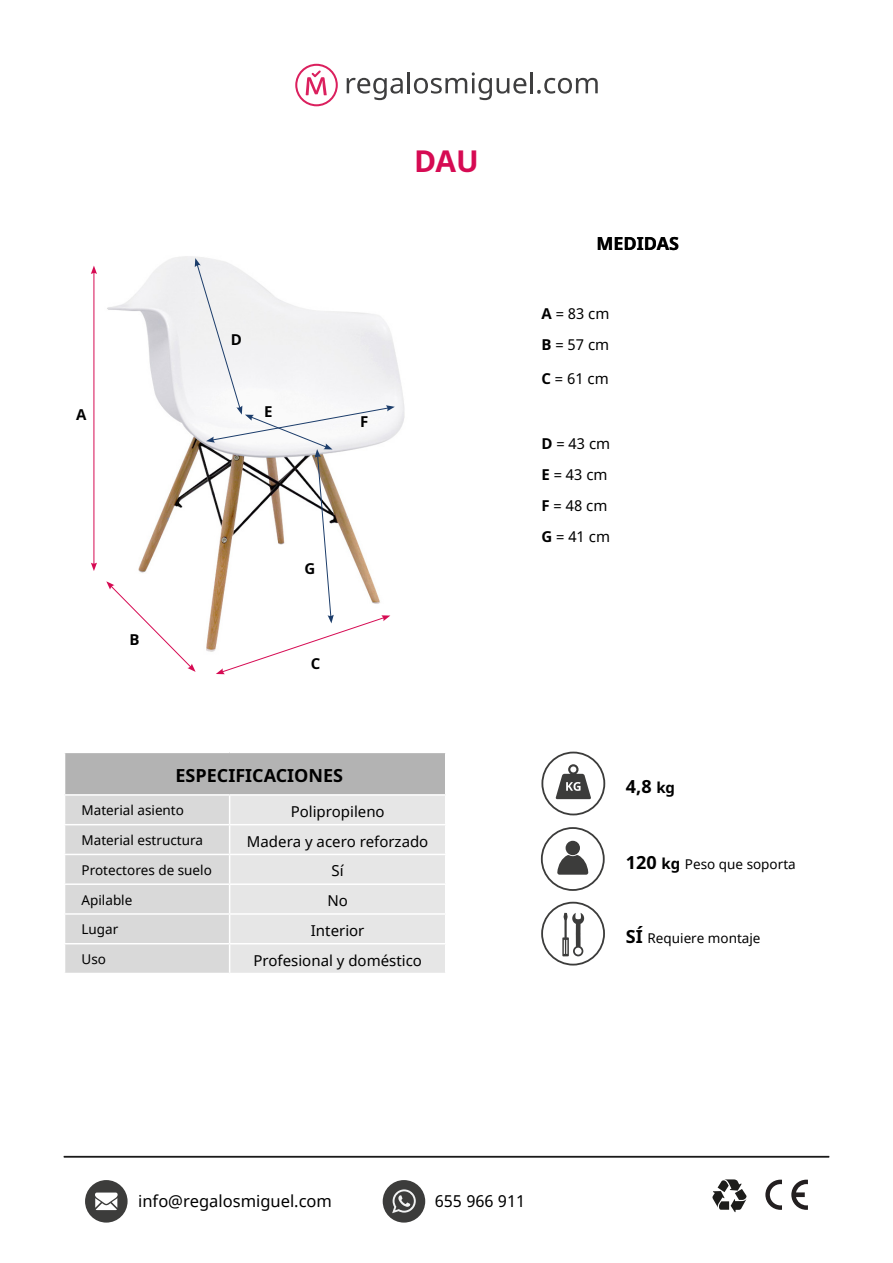
<style>
.page{position:relative;width:893px;height:1263px;background:#fff}
.page>*{position:absolute;margin:0;border:0;box-sizing:border-box;transform-origin:0 0}
.t1{font:700 30px "Noto Sans";color:#d60b53}
.t2{font:700 18px "Noto Sans";color:#000}
.t3{font:16.5px "Noto Sans";color:#000}
.t4{font:15px "Noto Sans";color:#000}
.t5{font:700 15px "Noto Sans";color:#000}
.t6{font:13.5px "Noto Sans";color:#000}
.s1{font-weight:700}
.s2{font-size:15px}
.s3{font-weight:700;font-size:18px}
.s4{font-weight:700;font-size:15px}
</style>
<div class="page">
<svg style="left:765px;top:1180px;width:17px;height:30px"></svg>
<svg style="left:791px;top:1180px;width:17px;height:30px"></svg>
<svg style="left:712px;top:1179px;width:34px;height:33px"></svg>
<div style="left:85px;top:1180px;width:43px;height:42px;background:#3c3c3b;border-radius:50%"></div>
<svg style="left:95px;top:1192px;width:23px;height:18px"></svg>
<div style="left:383px;top:1180px;width:42px;height:42px;background:#3c3c3b;border-radius:50%"></div>
<svg style="left:392px;top:1189px;width:24px;height:24px"></svg>
<svg style="left:541px;top:902px;width:64px;height:63px"></svg>
<svg style="left:541px;top:827px;width:64px;height:64px"></svg>
<div style="left:566px;top:841px;width:14px;height:14px;background:#3c3c3b;border-radius:50%"></div>
<svg style="left:541px;top:752px;width:64px;height:63px"></svg>
<svg style="left:347px;top:78px;width:56px;height:22px"></svg>
<hr style="left:407px;top:72px;width:3px;height:21px;background:#3e3e3f">
<svg style="left:414px;top:72px;width:112px;height:28px"></svg>
<hr style="left:530px;top:72px;width:3px;height:21px;background:#3e3e3f">
<svg style="left:537px;top:78px;width:61px;height:16px"></svg>
<svg style="left:295px;top:64px;width:43px;height:42px"></svg>
<hr style="left:64px;top:1156px;width:765px;height:1px;background:#1a1a1a">
<div style="left:65px;top:752px;width:381px;height:43px;background:#b3b3b3"></div>
<hr style="left:64px;top:752px;width:166px;height:1px;background:#fff">
<hr style="left:230px;top:752px;width:216px;height:1px;background:#fff">
<hr style="left:445px;top:753px;width:1px;height:41px;background:#fff">
<hr style="left:64px;top:794px;width:166px;height:2px;background:#fff">
<hr style="left:230px;top:794px;width:216px;height:2px;background:#fff">
<svg style="left:65px;top:795px;width:380px;height:178px;background:#e2e2e2"></svg>
<img style="left:93px;top:256px;width:312px;height:306px">
<hr style="left:94px;top:272px;width:1px;height:293px;background:#d60b53">
<svg style="left:91px;top:266px;width:6px;height:8px"></svg>
<svg style="left:91px;top:562px;width:6px;height:9px"></svg>
<svg style="left:106px;top:258px;width:289px;height:416px"></svg>
<p class="t5" style="left:76px;top:404px;width:12px">A</p>
<p class="t5" style="left:129px;top:628px;width:12px">B</p>
<p class="t1" style="left:414px;top:140px;width:66px">DAU</p>
<p class="t5" style="left:231px;top:328px;width:13px">D</p>
<p class="t5" style="left:264px;top:401px;width:10px">E</p>
<p class="t5" style="left:360px;top:411px;width:10px">F</p>
<p class="t5" style="left:304px;top:558px;width:12px">G</p>
<p class="t5" style="left:311px;top:653px;width:11px">C</p>
<p class="t2" style="left:176px;top:762px;width:169px">ESPECIFICACIONES</p>
<p class="t6" style="left:82px;top:801px;width:104px">Material asiento</p>
<p class="t4" style="left:291px;top:801px;width:96px">Polipropileno</p>
<p class="t6" style="left:82px;top:831px;width:123px">Material estructura</p>
<p class="t4" style="left:247px;top:831px;width:183px">Madera y acero reforzado</p>
<p class="t6" style="left:82px;top:861px;width:132px">Protectores de suelo</p>
<p class="t4" style="left:332px;top:861px;width:14px">Sí</p>
<p class="t6" style="left:82px;top:890px;width:52px">Apilable</p>
<p class="t4" style="left:327px;top:890px;width:22px">No</p>
<p class="t6" style="left:82px;top:920px;width:38px">Lugar</p>
<p class="t4" style="left:311px;top:920px;width:55px">Interior</p>
<p class="t6" style="left:82px;top:950px;width:26px">Uso</p>
<p class="t4" style="left:253px;top:950px;width:170px">Profesional y doméstico</p>
<p class="t2" style="left:596px;top:231px;width:84px">MEDIDAS</p>
<p class="t4" style="left:541px;top:303px;width:70px"><span class="s1">A</span> = 83 cm</p>
<p class="t4" style="left:541px;top:334px;width:69px"><span class="s1">B</span> = 57 cm</p>
<p class="t4" style="left:541px;top:368px;width:69px"><span class="s1">C</span> = 61 cm</p>
<p class="t4" style="left:541px;top:433px;width:70px"><span class="s1">D</span> = 43 cm</p>
<p class="t4" style="left:541px;top:464px;width:68px"><span class="s1">E</span> = 43 cm</p>
<p class="t4" style="left:541px;top:495px;width:67px"><span class="s1">F</span> = 48 cm</p>
<p class="t4" style="left:541px;top:526px;width:70px"><span class="s1">G</span> = 41 cm</p>
<p class="t2" style="left:626px;top:774px;width:51px">4,8 <span class="s2">kg</span></p>
<p class="t6" style="left:626px;top:854px;width:171px"><span class="s3">120</span> <span class="s4">kg</span> Peso que soporta</p>
<p class="t6" style="left:626px;top:929px;width:136px"><span class="s3">SÍ</span> Requiere montaje</p>
<p class="t3" style="left:138px;top:1190px;width:195px">info@regalosmiguel.com</p>
<p class="t3" style="left:435px;top:1190px;width:92px">655 966 911</p>
</div>
